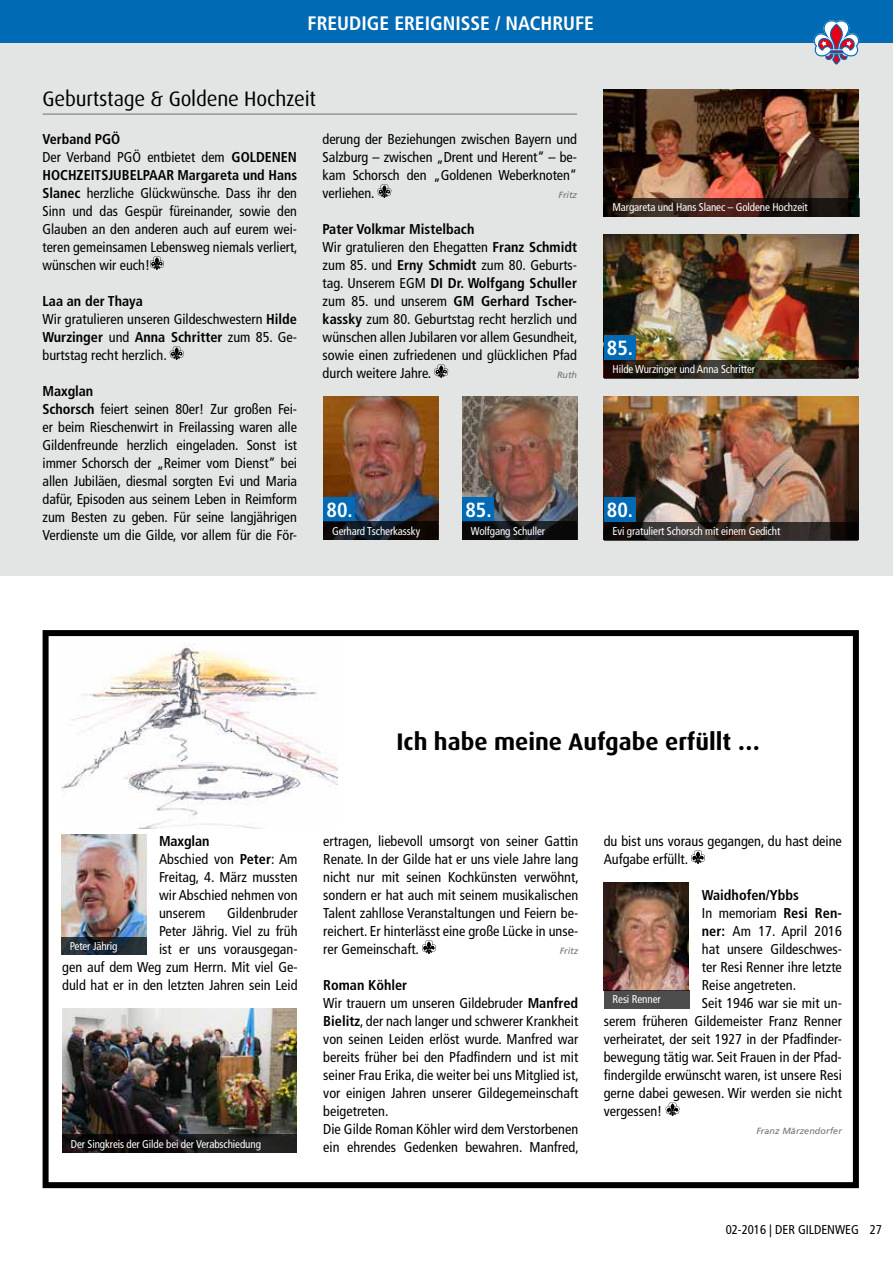
<style>
.page{position:relative;width:893px;height:1263px;background:#fff}
.page>*{position:absolute;margin:0;border:0;box-sizing:border-box;transform-origin:0 0}
.t1{font:700 24px "Dax";color:#000}
.t2{font:21px "Dax";letter-spacing:-.01em;color:#000}
.t3{font:700 condensed 20.4px "Frutiger LT";color:#fff}
.t4{font:700 condensed 19.5px "Frutiger LT";color:#fff}
.t5{font:condensed 14.25px/18px "Frutiger LT";color:#000}
.t6{font:700 condensed 14.25px "Frutiger LT";color:#000}
.t7{font:condensed 12.75px "Frutiger LT";color:#000}
.t8{font:condensed 11.25px "Frutiger LT";letter-spacing:-.01em;color:#fff}
.t9{font:italic 9px "Frutiger LT";letter-spacing:.01em;color:#707172}
.s1{font-weight:700}
</style>
<div class="page">
<div style="left:0;top:15px;width:893px;height:561px;background:#e3e4e4"></div>
<div style="left:0;top:0;width:893px;height:43px;background:#006bb4"></div>
<svg style="left:814px;top:20px;width:45px;height:45px"></svg>
<hr style="left:43px;top:114px;width:534px;height:1px;background:#707172">
<svg style="left:150px;top:256px;width:14px;height:14px"></svg>
<svg style="left:170px;top:346px;width:14px;height:14px"></svg>
<svg style="left:377px;top:184px;width:14px;height:14px"></svg>
<svg style="left:434px;top:364px;width:14px;height:14px"></svg>
<img style="left:604px;top:234px;width:255px;height:144px">
<div style="left:604px;top:335px;width:32px;height:25px;background:#006bb4"></div>
<svg style="left:604px;top:360px;width:254px;height:18px;background:#2a2216"></svg>
<img style="left:604px;top:396px;width:255px;height:144px">
<div style="left:604px;top:497px;width:32px;height:25px;background:#006bb4"></div>
<svg style="left:604px;top:522px;width:254px;height:18px;background:#2a2320"></svg>
<img style="left:604px;top:90px;width:255px;height:108px">
<svg style="left:604px;top:198px;width:255px;height:18px;background:#2c1b15"></svg>
<img style="left:323px;top:396px;width:115px;height:144px">
<div style="left:323px;top:497px;width:32px;height:25px;background:#006bb4"></div>
<svg style="left:324px;top:522px;width:114px;height:18px;background:#0f1115"></svg>
<img style="left:462px;top:396px;width:115px;height:126px">
<div style="left:462px;top:497px;width:32px;height:25px;background:#006bb4"></div>
<svg style="left:462px;top:522px;width:115px;height:18px;background:#0e1012"></svg>
<div style="left:43px;top:630px;width:816px;height:558px;border:6px solid #000"></div>
<img style="left:61px;top:635px;width:276px;height:193px">
<svg style="left:422px;top:940px;width:14px;height:14px"></svg>
<img style="left:61px;top:835px;width:85px;height:102px">
<svg style="left:61px;top:937px;width:85px;height:17px"></svg>
<svg style="left:691px;top:850px;width:14px;height:14px"></svg>
<svg style="left:666px;top:1102px;width:13px;height:14px"></svg>
<img style="left:604px;top:882px;width:85px;height:108px">
<div style="left:604px;top:990px;width:85px;height:18px;background:#4d4d4d"></div>
<img style="left:62px;top:1008px;width:235px;height:126px">
<svg style="left:62px;top:1134px;width:235px;height:18px;background:#151313"></svg>
<h3 class="t4" style="left:308px;top:11px;width:288px">FREUDIGE EREIGNISSE / NACHRUFE</h3>
<h2 class="t2" style="left:43px;top:87px;width:275px">Geburtstage &amp; Goldene Hochzeit</h2>
<p class="t5" style="left:43px;top:130px;width:256px"><span class="s1">Verband PGÖ<br></span>Der Verband PGÖ entbietet dem <span class="s1">GOLDENEN HOCHZEITSJUBELPAAR Margareta und Hans Slanec</span> herzliche Glückwünsche. Dass ihr den Sinn und das Gespür füreinander, sowie den Glauben an den anderen auch auf eurem wei&shy;teren gemeinsamen Lebensweg niemals verliert, wünschen wir euch!</p>
<p class="t5" style="left:43px;top:292px;width:256px"><span class="s1">Laa an der Thaya<br></span>Wir gratulieren unseren Gildeschwestern <span class="s1">Hilde<br>Wurzinger</span> und <span class="s1">Anna Schritter</span> zum 85. Ge&shy;burtstag recht herzlich.</p>
<p class="t5" style="left:43px;top:382px;width:256px"><span class="s1">Maxglan<br>Schorsch</span> feiert seinen 80er! Zur großen Fei&shy;er beim Rieschenwirt in Freilassing waren alle Gildenfreunde herzlich eingeladen. Sonst ist immer Schorsch der „Reimer vom Dienst“ bei allen Jubiläen, diesmal sorgten Evi und Maria dafür, Episoden aus seinem Leben in Reimform zum Besten zu geben. Für seine langjährigen Verdienste um die Gilde, vor allem für die För-</p>
<p class="t5" style="left:323px;top:130px;width:256px;text-align:justify">derung der Beziehungen zwischen Bayern und Salzburg – zwischen „Drent und Herent“ – be&shy;kam Schorsch den „Goldenen Weberknoten“ verliehen.</p>
<p class="t9" style="left:559px;top:190px;width:20px">Fritz</p>
<p class="t5" style="left:323px;top:220px;width:256px"><span class="s1">Pater Volkmar Mistelbach<br></span>Wir gratulieren den Ehegatten <span class="s1">Franz Schmidt </span>zum 85. und <span class="s1">Erny Schmidt</span> zum 80. Geburts&shy;tag. Unserem EGM <span class="s1">DI Dr. Wolfgang Schuller </span>zum 85. und unserem <span class="s1">GM Gerhard Tscher&shy;kassky</span> zum 80. Geburtstag recht herzlich und wünschen allen Jubilaren vor allem Gesundheit, sowie einen zufriedenen und glücklichen Pfad durch weitere Jahre.</p>
<p class="t9" style="left:557px;top:370px;width:21px">Ruth</p>
<h3 class="t3" style="left:327px;top:498px;width:28px">80.</h3>
<p class="t8" style="left:332px;top:525px;width:90px">Gerhard Tscherkassky</p>
<h3 class="t3" style="left:465px;top:498px;width:28px">85.</h3>
<p class="t8" style="left:471px;top:525px;width:76px">Wolfgang Schuller</p>
<p class="t8" style="left:612px;top:201px;width:197px">Margareta und Hans Slanec – Goldene Hochzeit</p>
<h3 class="t3" style="left:607px;top:336px;width:28px">85.</h3>
<p class="t8" style="left:612px;top:363px;width:144px">Hilde Wurzinger und Anna Schritter</p>
<h3 class="t3" style="left:607px;top:498px;width:28px">80.</h3>
<p class="t8" style="left:612px;top:525px;width:169px">Evi gratuliert Schorsch mit einem Gedicht</p>
<h1 class="t1" style="left:396px;top:728px;width:365px">Ich habe meine Aufgabe erfüllt …</h1>
<p class="t5" style="left:159px;top:832px;width:140px"><span class="s1">Maxglan<br></span>Abschied von <span class="s1">Peter</span>: Am<br>Freitag, 4. März mussten wir Abschied nehmen von unserem</p>
<p class="t5" style="left:62px;top:904px;width:237px;text-align:right">Gildenbruder<br>Peter Jährig. Viel zu früh<br>ist er uns vorausgegan-<br>gen auf dem Weg zum Herrn. Mit viel Ge&shy;duld hat er in den letzten Jahren sein Leid</p>
<p class="t8" style="left:70px;top:939px;width:49px">Peter Jährig</p>
<p class="t8" style="left:71px;top:1137px;width:192px">Der Singkreis der Gilde bei der Verabschiedung</p>
<p class="t5" style="left:323px;top:832px;width:257px;text-align:justify">ertragen, liebevoll umsorgt von seiner Gattin Renate. In der Gilde hat er uns viele Jahre lang nicht nur mit seinen Kochkünsten verwöhnt, sondern er hat auch mit seinem musikalischen Talent zahllose Veranstaltungen und Feiern be&shy;reichert. Er hinterlässt eine große Lücke in unse&shy;rer Gemeinschaft.</p>
<p class="t9" style="left:560px;top:946px;width:20px">Fritz</p>
<p class="t5" style="left:323px;top:976px;width:257px"><span class="s1">Roman Köhler<br></span>Wir trauern um unseren Gildebruder <span class="s1">Manfred Bielitz</span>, der nach langer und schwerer Krankheit von seinen Leiden erlöst wurde. Manfred war bereits früher bei den Pfadfindern und ist mit seiner Frau Erika, die weiter bei uns Mitglied ist, vor einigen Jahren unserer Gildegemeinschaft beigetreten.<br>Die Gilde Roman Köhler wird dem Verstorbenen ein ehrendes Gedenken bewahren. Manfred,</p>
<p class="t5" style="left:604px;top:832px;width:240px">du bist uns voraus gegangen, du hast deine<br>Aufgabe erfüllt.</p>
<p class="t6" style="left:702px;top:887px;width:99px">Waidhofen/Ybbs</p>
<p class="t5" style="left:702px;top:904px;width:141px">In memoriam <span class="s1">Resi Ren-</span></p>
<p class="t5" style="left:702px;top:922px;width:141px"><span class="s1">ner:</span> Am 17. April 2016</p>
<p class="t5" style="left:702px;top:940px;width:141px">hat unsere Gildeschwes-</p>
<p class="t5" style="left:702px;top:958px;width:141px">ter Resi Renner ihre letzte</p>
<p class="t5" style="left:702px;top:976px;width:96px">Reise angetreten.</p>
<p class="t5" style="left:702px;top:994px;width:141px">Seit 1946 war sie mit un-</p>
<p class="t5" style="left:604px;top:1012px;width:240px">serem früheren Gildemeister Franz Renner</p>
<p class="t5" style="left:604px;top:1030px;width:240px">verheiratet, der seit 1927 in der Pfadfinder-</p>
<p class="t5" style="left:604px;top:1048px;width:240px">bewegung tätig war. Seit Frauen in der Pfad-</p>
<p class="t5" style="left:604px;top:1066px;width:240px">findergilde erwünscht waren, ist unsere Resi</p>
<p class="t5" style="left:604px;top:1084px;width:240px">gerne dabei gewesen. Wir werden sie nicht</p>
<p class="t5" style="left:604px;top:1102px;width:60px">vergessen!</p>
<p class="t9" style="left:756px;top:1126px;width:87px">Franz Märzendorfer</p>
<p class="t8" style="left:613px;top:993px;width:50px">Resi Renner</p>
<p class="t7" style="left:726px;top:1222px;width:158px">02-2016 | DER GILDENWEG 27</p>
</div>
